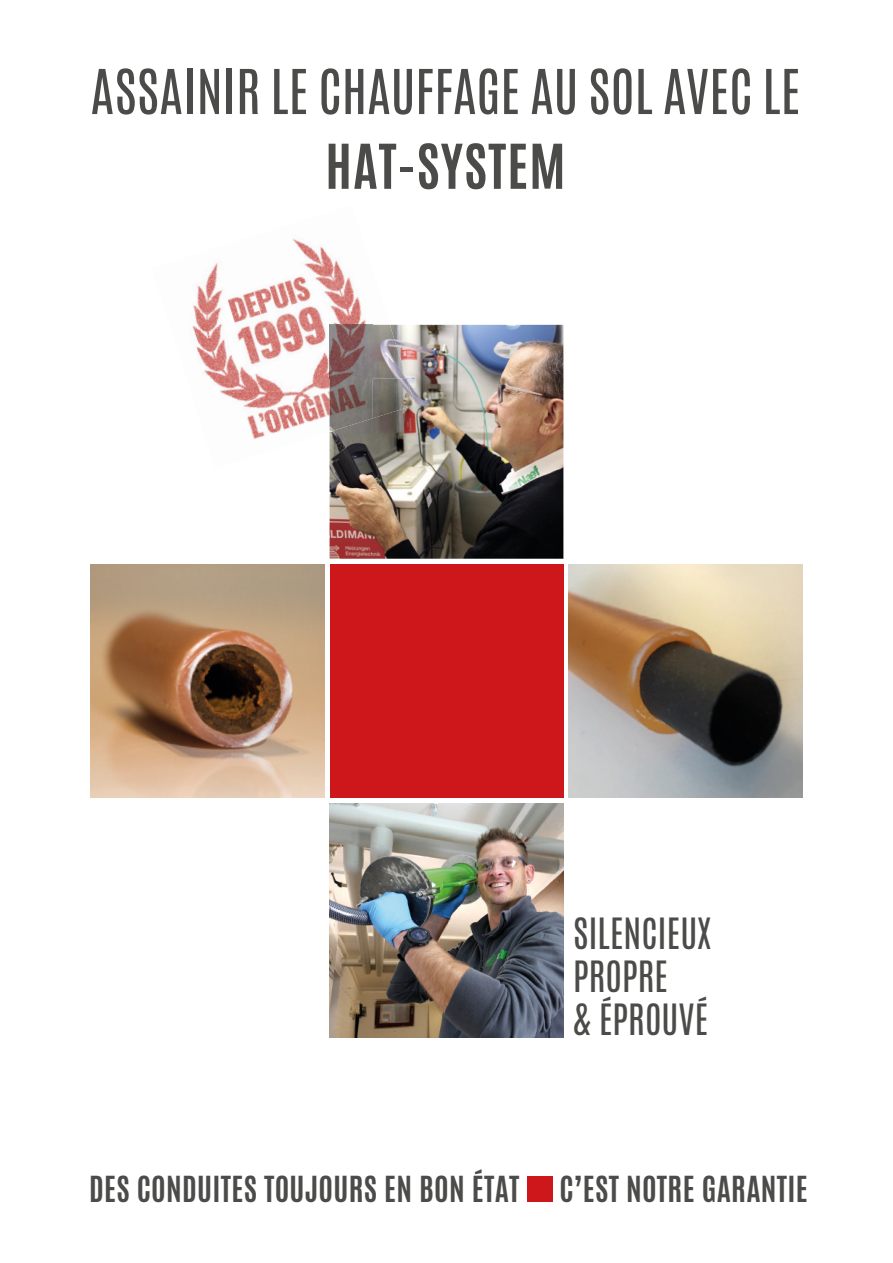
<style>
.page{position:relative;width:893px;height:1263px;background:#fff}
.page>*{position:absolute;margin:0;border:0;box-sizing:border-box;transform-origin:0 0}
.t1{font:52.5px "Antonio";color:#4b4b4a}
.t2{font:700 52.5px "Antonio";letter-spacing:.02em;color:#4b4b4a}
.t3{font:36px/43.2px "Antonio";color:#4b4b4a}
.t4{font:700 30px "Antonio";letter-spacing:.01em;color:#4b4b4a}
</style>
<div class="page">
<img style="left:330px;top:325px;width:233px;height:234px">
<div style="left:330px;top:564px;width:233px;height:234px;background:#cd171a"></div>
<img style="left:90px;top:564px;width:234px;height:234px">
<img style="left:569px;top:564px;width:234px;height:234px">
<div style="left:527px;top:1176px;width:25px;height:26px;background:#cd171a"></div>
<img style="left:192px;top:238px;width:198px;height:230px">
<img style="left:330px;top:325px;width:77px;height:53px">
<img style="left:330px;top:378px;width:42px;height:54px">
<img style="left:372px;top:378px;width:43px;height:40px">
<img style="left:330px;top:803px;width:233px;height:234px">
<h1 class="t1" style="left:90px;top:53px;width:712px">ASSAINIR LE CHAUFFAGE AU SOL AVEC LE</h1>
<h1 class="t2" style="left:325px;top:127px;width:242px">HAT-SYSTEM</h1>
<p class="t3" style="left:573px;top:912px;width:140px">SILENCIEUX<br>PROPRE<br>&amp; ÉPROUVÉ</p>
<p class="t4" style="left:89px;top:1166px;width:432px">DES CONDUITES TOUJOURS EN BON ÉTAT</p>
<p class="t4" style="left:560px;top:1166px;width:250px">C’EST NOTRE GARANTIE</p>
</div>
